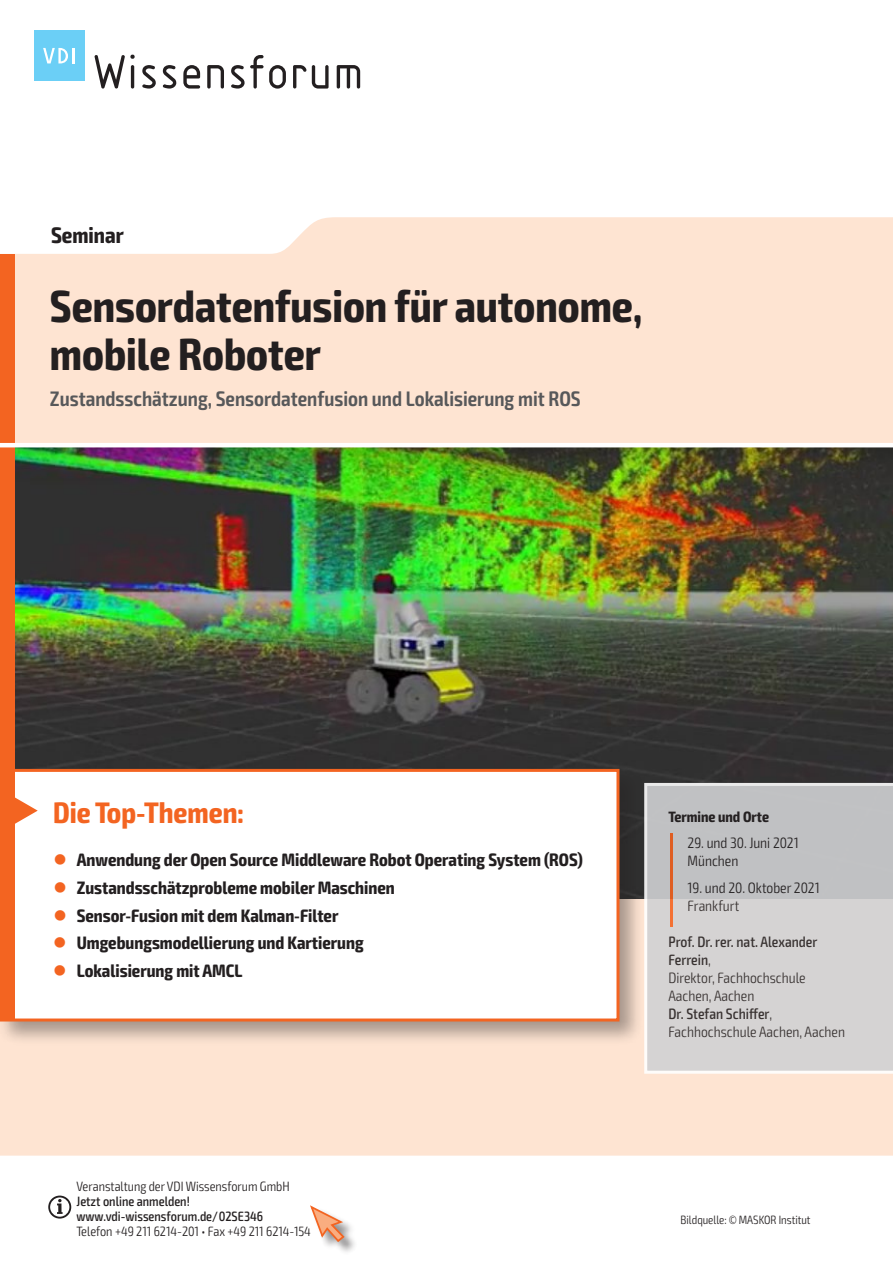
<style>
.page{position:relative;width:893px;height:1263px;background:#fff}
.page>*{position:absolute;margin:0;border:0;box-sizing:border-box;transform-origin:0 0}
.t1{font:700 condensed 45px/48px "Exo 2";color:#231f20}
.t2{font:700 condensed 29.7px "Exo 2";color:#f36421}
.t3{font:700 condensed 22.5px "Exo 2";color:#231f20}
.t4{font:600 condensed 21px "Exo 2";color:#57585a}
.t5{font:700 condensed 18px "Exo 2";color:#231f20}
.t6{font:300 condensed 15px/18px "Exo 2";color:#231f20}
.t7{font:700 condensed 15px "Exo 2";color:#231f20}
.t8{font:300 condensed 13.5px "Exo 2";color:#231f20}
.t9{font:500 condensed 13.5px/15px "Exo 2";color:#231f20}
.t10{font:300 condensed 12px "Exo 2";color:#231f20}
.s1{color:#f36421}
.s2{font-weight:500}
</style>
<div class="page">
<div style="left:0;top:217px;width:893px;height:938px;background:#fee4d2"></div>
<img style="left:14px;top:447px;width:879px;height:336px">
<div style="left:0;top:765px;width:644px;height:281px;background:#231f20;opacity:.4"></div>
<div style="left:2px;top:770px;width:616px;height:250px;background:#fff"></div>
<div style="left:3px;top:772px;width:11px;height:246px;background:#f36421"></div>
<div style="left:0;top:769px;width:619px;height:252px;border:3px solid #f36421"></div>
<svg style="left:14px;top:796px;width:24px;height:29px"></svg>
<div style="left:0;top:254px;width:14px;height:519px;background:#f36421"></div>
<div style="left:311px;top:1206px;width:47px;height:49px;background:#231f20;opacity:.5"></div>
<svg style="left:310px;top:1205px;width:36px;height:38px"></svg>
<hr style="left:0;top:443px;width:893px;height:4px;background:#fff">
<svg style="left:644px;top:783px;width:249px;height:291px;background:#cecccd"></svg>
<svg style="left:48px;top:1195px;width:23px;height:23px"></svg>
<svg style="left:94px;top:54px;width:41px;height:35px"></svg>
<svg style="left:142px;top:65px;width:14px;height:24px"></svg>
<svg style="left:163px;top:65px;width:13px;height:24px"></svg>
<svg style="left:183px;top:65px;width:17px;height:24px"></svg>
<svg style="left:207px;top:65px;width:17px;height:24px"></svg>
<svg style="left:231px;top:55px;width:55px;height:34px"></svg>
<svg style="left:293px;top:65px;width:36px;height:24px"></svg>
<svg style="left:337px;top:65px;width:23px;height:24px"></svg>
<div style="left:34px;top:30px;width:50px;height:51px;background:#6bcff6"></div>
<svg style="left:43px;top:48px;width:31px;height:15px"></svg>
<p class="t3" style="left:51px;top:221px;width:74px">Seminar</p>
<h1 class="t1" style="left:50px;top:283px;width:594px">Sensordatenfusion für autonome, mobile Roboter</h1>
<p class="t4" style="left:50px;top:386px;width:532px">Zustandsschätzung, Sensordatenfusion und Lokalisierung mit ROS</p>
<h2 class="t2" style="left:53px;top:794px;width:192px">Die Top-Themen:</h2>
<p class="t5" style="left:53px;top:849px;width:531px"><span class="s1">●</span> Anwendung der Open Source Middleware Robot Operating System (ROS)</p>
<p class="t5" style="left:53px;top:877px;width:343px"><span class="s1">●</span> Zustandsschätzprobleme mobiler Maschinen</p>
<p class="t5" style="left:53px;top:904px;width:287px"><span class="s1">●</span> Sensor-Fusion mit dem Kalman-Filter</p>
<p class="t5" style="left:53px;top:932px;width:312px"><span class="s1">●</span> Umgebungsmodellierung und Kartierung</p>
<p class="t5" style="left:53px;top:960px;width:191px"><span class="s1">●</span> Lokalisierung mit AMCL</p>
<p class="t8" style="left:77px;top:1178px;width:215px">Veranstaltung der VDI Wissensforum GmbH</p>
<p class="t9" style="left:77px;top:1194px;width:188px">Jetzt online anmelden! www.vdi-wissensforum.de/02SE346</p>
<p class="t8" style="left:77px;top:1223px;width:236px">Telefon +49 211 6214-201 • Fax +49 211 6214-154</p>
<p class="t7" style="left:668px;top:807px;width:102px">Termine und Orte</p>
<p class="t6" style="left:688px;top:834px;width:112px">29. und 30. Juni 2021<br>München</p>
<p class="t6" style="left:688px;top:879px;width:133px">19. und 20. Oktober 2021<br>Frankfurt</p>
<p class="t6" style="left:668px;top:933px;width:178px"><span class="s2">Prof. Dr. rer. nat. Alexander<br>Ferrein</span>,<br>Direktor, Fachhochschule<br>Aachen, Aachen<br><span class="s2">Dr. Stefan Schiffer</span>,<br>Fachhochschule Aachen, Aachen</p>
<p class="t10" style="left:681px;top:1212px;width:131px">Bildquelle: © MASKOR Institut</p>
</div>
